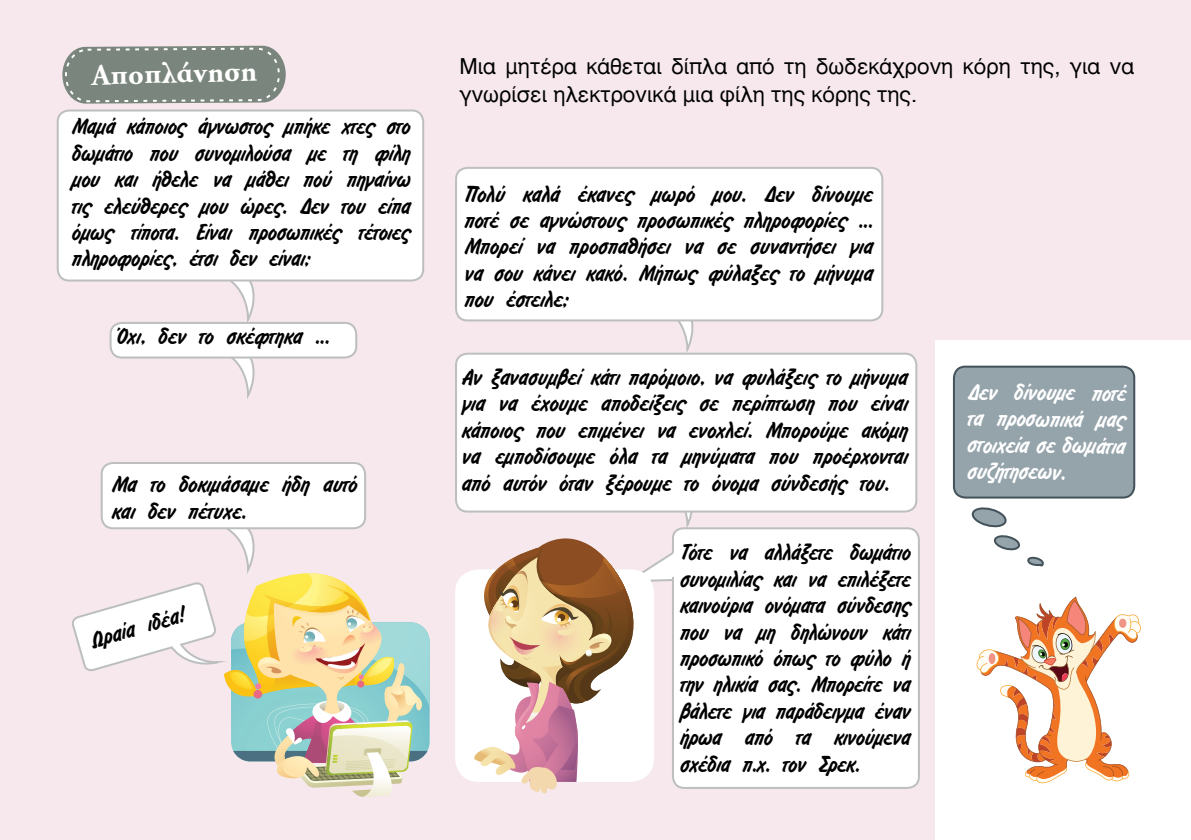
<style>
.page{position:relative;width:1191px;height:840px;background:#fff}
.page>*{position:absolute;margin:0;border:0;box-sizing:border-box;transform-origin:0 0}
.t1{font:700 30px "Samos";color:#fff}
.t2{font:22px/26.4px "Ios";color:#000;text-align:justify}
.t3{font:22px/28px "Gr Helvetica";color:#000}
.t4{font:22px/26.4px "Ios";color:#fff;text-align:justify}
</style>
<div class="page">
<div style="left:0;top:0;width:1191px;height:839px;background:#f6e8ec"></div>
<svg style="left:62px;top:46px;width:224px;height:58px;background:#869088"></svg>
<svg style="left:649px;top:321px;width:47px;height:30px"></svg>
<div style="left:456px;top:168px;width:426px;height:152px;background:#fff;border-radius:11px"></div>
<div style="left:455px;top:167px;width:428px;height:154px;border:2px solid #bcbec0;border-radius:11px"></div>
<svg style="left:211px;top:281px;width:46px;height:40px"></svg>
<svg style="left:211px;top:358px;width:46px;height:39px"></svg>
<div style="left:58px;top:110px;width:365px;height:170px;background:#fff;border-radius:11px"></div>
<div style="left:57px;top:109px;width:367px;height:172px;border:2px solid #bcbec0;border-radius:11px"></div>
<div style="left:111px;top:323px;width:245px;height:34px;background:#fff;border-radius:11px"></div>
<div style="left:110px;top:322px;width:247px;height:36px;border:2px solid #bcbec0;border-radius:11px"></div>
<div style="left:102px;top:462px;width:263px;height:66px;background:#fff;border-radius:11px"></div>
<div style="left:101px;top:461px;width:265px;height:68px;border:2px solid #bcbec0;border-radius:11px"></div>
<svg style="left:72px;top:509px;width:358px;height:288px"></svg>
<div style="left:672px;top:527px;width:248px;height:261px;background:#fff;border:2px solid #bcbec0;border-radius:11px"></div>
<svg style="left:455px;top:538px;width:233px;height:256px"></svg>
<svg style="left:649px;top:512px;width:47px;height:14px"></svg>
<div style="left:456px;top:353px;width:460px;height:158px;background:#fff;border-radius:11px"></div>
<div style="left:455px;top:352px;width:462px;height:160px;border:2px solid #bcbec0;border-radius:11px"></div>
<div style="left:935px;top:340px;width:256px;height:499px;background:#fff"></div>
<svg style="left:976px;top:596px;width:165px;height:187px"></svg>
<svg style="left:971px;top:507px;width:73px;height:60px"></svg>
<div style="left:954px;top:366px;width:180px;height:131px;background:#95a3ab;border-radius:11px"></div>
<div style="left:953px;top:365px;width:182px;height:133px;border:2px solid #43525a;border-radius:11px"></div>
<h1 class="t1" style="left:91px;top:60px;width:167px;rotate:-2deg">Αποπλάνηση</h1>
<p class="t3" style="left:459px;top:53px;width:676px">Μια μητέρα κάθεται δίπλα από τη δωδεκάχρονη κόρη της, για να γνωρίσει ηλεκτρονικά μια φίλη της κόρης της.</p>
<p class="t2" style="left:71px;top:114px;width:340px">Μαμά κάποιος άγνωστος μπήκε χτες στο δωμάτιο που συνομιλούσα με τη φίλη μου και ήθελε να μάθει πού πηγαίνω τις ελεύθερες μου ώρες. Δεν του είπα όμως τίποτα. Είναι προσωπικές τέτοιες πληροφορίες, έτσι δεν είναι;</p>
<p class="t2" style="left:116px;top:323px;width:215px">Όχι, δεν το σκέφτηκα ...</p>
<p class="t2" style="left:111px;top:471px;width:247px">Μα το δοκιμάσαμε ήδη αυτό και δεν πέτυχε.</p>
<p class="t2" style="left:86px;top:629px;width:99px;rotate:-16deg">Ωραία ιδέα!</p>
<p class="t2" style="left:463px;top:181px;width:410px">Πολύ καλά έκανες μωρό μου. Δεν δίνουμε ποτέ σε αγνώστους προσωπικές πληροφορίες ...<br>Μπορεί να προσπαθήσει να σε συναντήσει για να σου κάνει κακό. Μήπως φύλαξες το μήνυμα που έστειλε;</p>
<p class="t2" style="left:461px;top:364px;width:448px">Αν ξανασυμβεί κάτι παρόμοιο, να φυλάξεις το μήνυμα για να έχουμε αποδείξεις σε περίπτωση που είναι κάποιος που επιμένει να ενοχλεί. Μπορούμε ακόμη να εμποδίσουμε όλα τα μηνύματα που προέρχονται από αυτόν όταν ξέρουμε το όνομα σύνδεσής του.</p>
<p class="t2" style="left:679px;top:539px;width:232px">Τότε να αλλάξετε δωμάτιο συνομιλίας και να επιλέξετε καινούρια ονόματα σύνδεσης που να μη δηλώνουν κάτι προσωπικό όπως το φύλο ή την ηλικία σας. Μπορείτε να βάλετε για παράδειγμα έναν ήρωα από τα κινούμενα σχέδια π.χ. τον Σρεκ.</p>
<p class="t4" style="left:967px;top:378px;width:160px;rotate:1deg">Δεν δίνουμε ποτέ τα προσωπικά μας στοιχεία σε δωμάτια συζήτησεων.</p>
</div>
